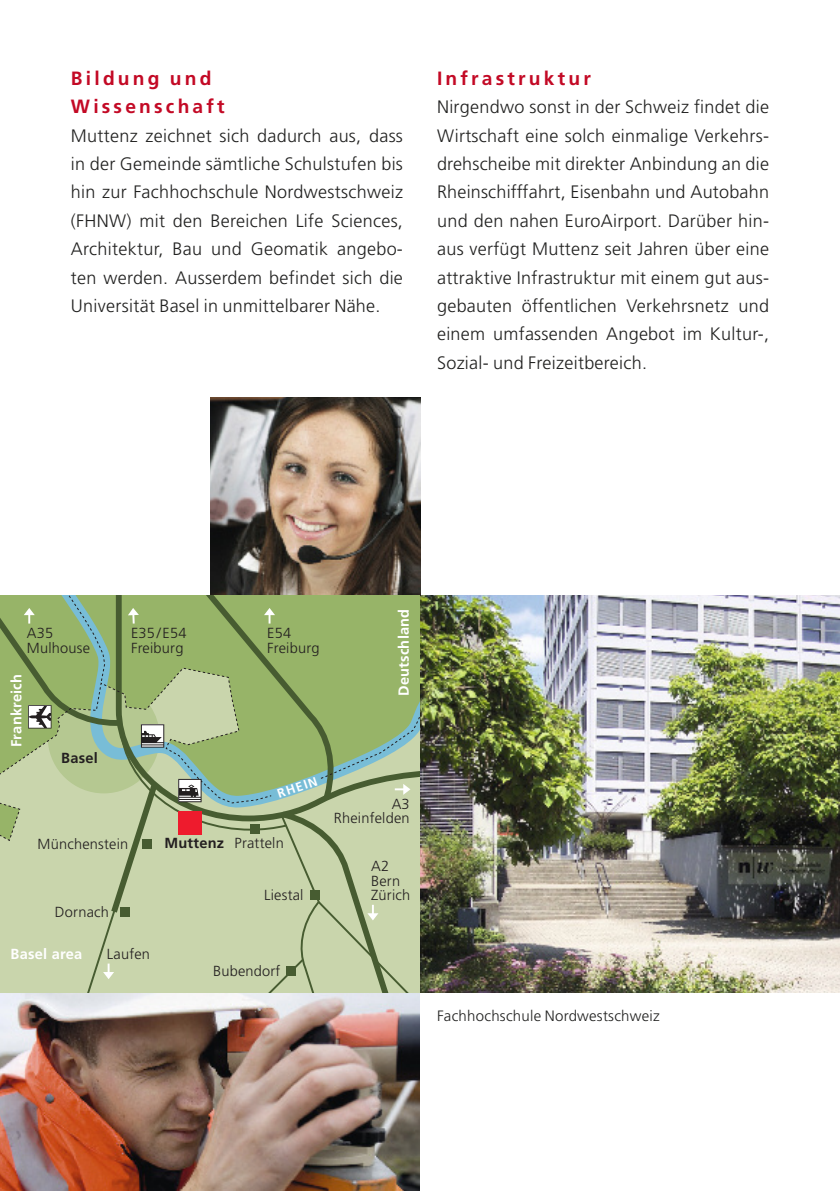
<style>
.page{position:relative;width:840px;height:1191px;background:#fff}
.page>*{position:absolute;margin:0;border:0;box-sizing:border-box;transform-origin:0 0}
.t1{font:700 19.2px/28.4px "Frutiger LT";letter-spacing:.165em;color:#c30925}
.t2{font:300 18px/28.4px "Frutiger LT";letter-spacing:.015em;color:#212120;text-align:justify}
.t3{font:300 15px "Frutiger LT";letter-spacing:.015em;color:#212120}
.t4{font:300 14.6px/14.6px "Frutiger LT";letter-spacing:.015em;color:#231f20}
.t5{font:700 14.6px "Frutiger LT";letter-spacing:.015em;color:#fff}
.t6{font:700 14.6px "Frutiger LT";letter-spacing:.015em;color:#231f20}
.t7{font:700 12.6px "Frutiger LT";color:#fff}
</style>
<div class="page">
<img style="left:420px;top:595px;width:419px;height:397px">
<img style="left:0;top:992px;width:420px;height:199px">
<img style="left:210px;top:397px;width:210px;height:198px">
<svg style="left:0;top:595px;width:420px;height:397px;background:#adc08e"></svg>
<p class="t1" style="left:71px;top:66px;width:155px">Bildung und<br>Wissenschaft</p>
<p class="t2" style="left:71px;top:123px;width:333px">Muttenz zeichnet sich dadurch aus, dass in der Gemeinde sämtliche Schulstufen bis hin zur Fachhochschule Nordwestschweiz (FHNW) mit den Bereichen Life Sciences, Architektur, Bau und Geomatik angebo&shy;ten werden. Ausserdem befindet sich die Universität Basel in unmittelbarer Nähe.</p>
<p class="t1" style="left:437px;top:66px;width:155px">Infrastruktur</p>
<p class="t2" style="left:437px;top:94px;width:333px">Nirgendwo sonst in der Schweiz findet die Wirtschaft eine solch einmalige Verkehrs&shy;drehscheibe mit direkter Anbindung an die Rheinschifffahrt, Eisenbahn und Autobahn und den nahen EuroAirport. Darüber hin&shy;aus verfügt Muttenz seit Jahren über eine attraktive Infrastruktur mit einem gut aus&shy;gebauten öffentlichen Verkehrsnetz und einem umfassenden Angebot im Kultur-, Sozial- und Freizeitbereich.</p>
<p class="t4" style="left:27px;top:626px;width:65px">A35<br>Mulhouse</p>
<p class="t5" style="left:11px;top:747px;width:75px;rotate:-90deg">Frankreich</p>
<p class="t6" style="left:61px;top:751px;width:38px">Basel</p>
<p class="t4" style="left:131px;top:626px;width:57px">E35/E54<br>Freiburg</p>
<p class="t4" style="left:267px;top:626px;width:54px">E54<br>Freiburg</p>
<p class="t7" style="left:276px;top:789px;width:43px;rotate:-19deg">RHEIN</p>
<p class="t4" style="left:37px;top:837px;width:92px">Münchenstein</p>
<p class="t6" style="left:164px;top:836px;width:61px">Muttenz</p>
<p class="t4" style="left:234px;top:836px;width:51px">Pratteln</p>
<p class="t4" style="left:55px;top:905px;width:56px">Dornach</p>
<p class="t5" style="left:11px;top:948px;width:73px">Basel area</p>
<p class="t4" style="left:107px;top:947px;width:45px">Laufen</p>
<p class="t4" style="left:264px;top:889px;width:41px">Liestal</p>
<p class="t4" style="left:213px;top:965px;width:69px">Bubendorf</p>
<p class="t5" style="left:397px;top:696px;width:89px;rotate:-90deg">Deutschland</p>
<p class="t4" style="left:333px;top:797px;width:77px;text-align:right">A3<br>Rheinfelden</p>
<p class="t4" style="left:371px;top:860px;width:41px">A2<br>Bern<br>Zürich</p>
<p class="t3" style="left:437px;top:1009px;width:224px">Fachhochschule Nordwestschweiz</p>
</div>
